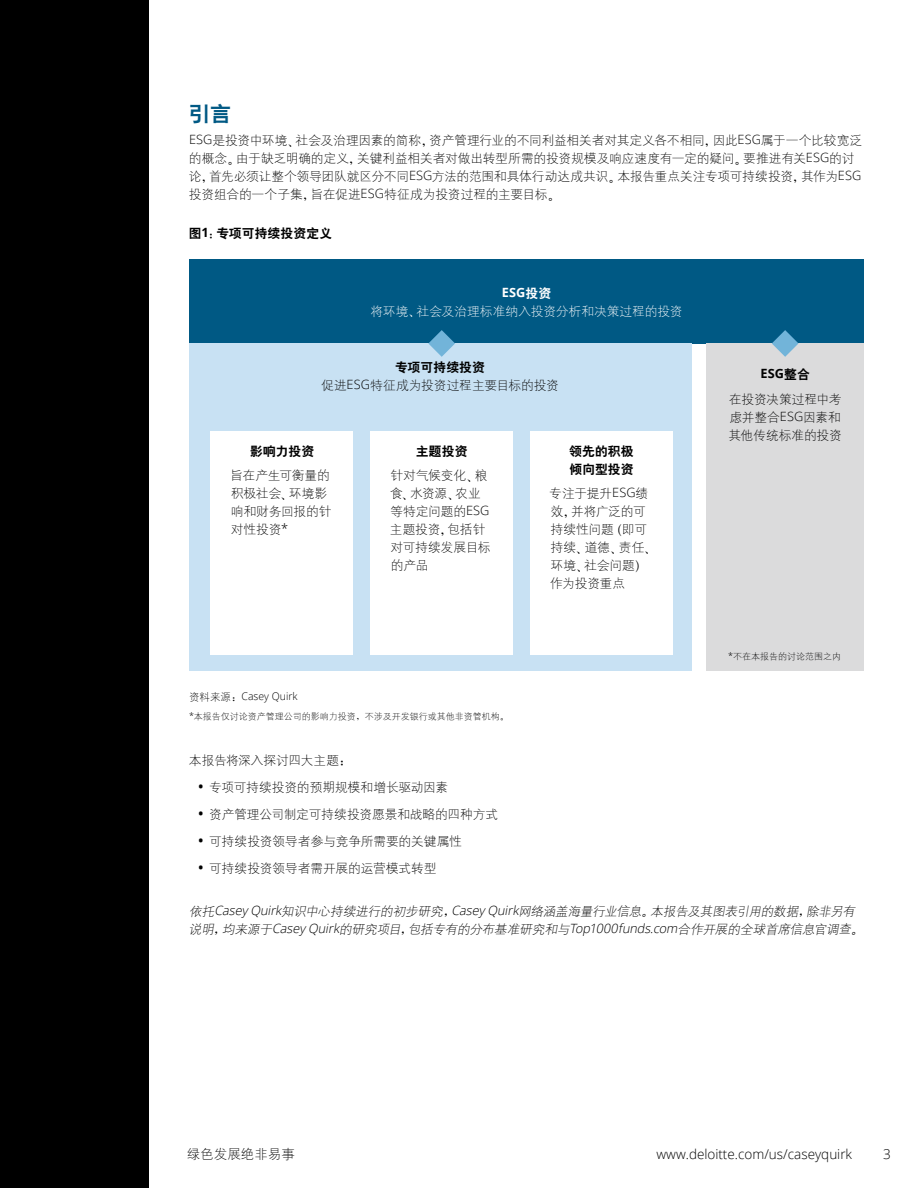
<style>
.page{position:relative;width:918px;height:1188px;background:#fff}
.page>*{position:absolute;margin:0;border:0;box-sizing:border-box;transform-origin:0 0}
.t1{font:21px "H Yb 2 gj";color:#005984}
.t2{font:300 13.5px "Open Sans";color:#000}
.t3{font:13.5px "H Yg 1 gj";color:#000}
.t4{font:12.75px/18px "H Yg 1 gj";letter-spacing:-.015em;color:#000}
.t5{font:italic 12.75px/18px "H Yg 1 gj";color:#000}
.t6{font:12.75px/18px "H Yb 2 gj";letter-spacing:.015em;color:#000}
.t7{font:12.75px "H Yg 1 gj";letter-spacing:-.005em;color:#fff}
.t8{font:700 12.75px "Open Sans";color:#fff}
.t9{font:700 12.75px "Open Sans";color:#000}
.t10{font:300 10.5px "Open Sans";color:#000}
.t11{font:9px "H Yg 1 gj";color:#000}
.s1{font-family:"Open Sans";font-weight:300}
.s2{font-family:"H Ya 6 gj"}
.s3{font-family:"Open Sans";font-weight:700}
.s4{font-family:"H Yb 2 gj";font-weight:400}
.s5{font-family:"H Yg 1 gj";font-weight:400}
.s6{font-family:"H Ya 6 gj";font-weight:400}
</style>
<div class="page">
<div style="left:0;top:0;width:148px;height:1188px;background:#000"></div>
<div style="left:189px;top:259px;width:675px;height:84px;background:#005984"></div>
<div style="left:189px;top:343px;width:502px;height:328px;background:#c8e1f3"></div>
<div style="left:706px;top:343px;width:158px;height:328px;background:#dbdbdc"></div>
<div style="left:211px;top:431px;width:142px;height:224px;background:#fff"></div>
<div style="left:370px;top:431px;width:143px;height:224px;background:#fff"></div>
<div style="left:530px;top:431px;width:143px;height:224px;background:#fff"></div>
<svg style="left:428px;top:330px;width:27px;height:27px"></svg>
<svg style="left:772px;top:330px;width:27px;height:27px"></svg>
<h1 class="t1" style="left:189px;top:103px;width:43px">引言</h1>
<p class="t4" style="left:189px;top:132px;width:675px"><span class="s1">ESG</span>是投资中环境<span class="s2">、</span>社会及治理因素的简称<span class="s2">，</span>资产管理行业的不同利益相关者对其定义各不相同<span class="s2">，</span>因此<span class="s1">ESG</span>属于一个比较宽泛的概念<span class="s2">。</span>由于缺乏明确的定义<span class="s2">，</span>关键利益相关者对做出转型所需的投资规模及响应速度有一定的疑问<span class="s2">。</span>要推进有关<span class="s1">ESG</span>的讨论<span class="s2">，</span>首先必须让整个领导团队就区分不同<span class="s1">ESG</span>方法的范围和具体行动达成共识<span class="s2">。</span>本报告重点关注专项可持续投资<span class="s2">，</span>其作为<span class="s1">ESG</span>投资组合的一个子集<span class="s2">，</span>旨在促进<span class="s1">ESG</span>特征成为投资过程的主要目标<span class="s2">。</span></p>
<p class="t6" style="left:189px;top:224px;width:145px">图<span class="s3">1</span><span class="s2">：</span>专项可持续投资定义</p>
<p class="t8" style="left:502px;top:284px;width:51px">ESG<span class="s4">投资</span></p>
<p class="t7" style="left:370px;top:305px;width:314px">将环境<span class="s2">、</span>社会及治理标准纳入投资分析和决策过程的投资</p>
<p class="t6" style="left:395px;top:358px;width:91px">专项可持续投资</p>
<p class="t4" style="left:321px;top:376px;width:239px">促进<span class="s1">ESG</span>特征成为投资过程主要目标的投资</p>
<p class="t6" style="left:250px;top:442px;width:65px">影响力投资</p>
<p class="t4" style="left:230px;top:467px;width:103px">旨在产生可衡量的积极社会<span class="s2">、</span>环境影响和财务回报的针对性投资<span class="s1">*</span></p>
<p class="t6" style="left:416px;top:442px;width:53px">主题投资</p>
<p class="t4" style="left:390px;top:467px;width:102px">针对气候变化<span class="s2">、</span>粮食<span class="s2">、</span>水资源<span class="s2">、</span>农业等特定问题的<span class="s1">ESG</span>主题投资<span class="s2">，</span>包括针对可持续发展目标的产品</p>
<p class="t10" style="left:189px;top:689px;width:110px"><span class="s5">资料来源</span><span class="s6">：</span>Casey Quirk</p>
<p class="t11" style="left:189px;top:712px;width:321px"><span class="s1">*</span>本报告仅讨论资产管理公司的影响力投资<span class="s2">，</span>不涉及开发银行或其他非资管机构<span class="s2">。</span></p>
<p class="t6" style="left:569px;top:442px;width:66px">领先的积极倾向型投资</p>
<p class="t4" style="left:549px;top:485px;width:109px">专注于提升<span class="s1">ESG</span>绩效<span class="s2">，</span>并将广泛的可持续性问题<span class="s2">（</span>即可持续<span class="s2">、</span>道德<span class="s2">、</span>责任<span class="s2">、</span>环境<span class="s2">、</span>社会问题<span class="s2">）</span>作为投资重点</p>
<p class="t9" style="left:760px;top:364px;width:51px">ESG<span class="s4">整合</span></p>
<p class="t4" style="left:728px;top:390px;width:115px;text-align:justify">在投资决策过程中考虑并整合<span class="s1">ESG</span>因素和其他传统标准的投资</p>
<p class="t11" style="left:728px;top:652px;width:114px"><span class="s1">*</span>不在本报告的讨论范围之内</p>
<p class="t4" style="left:189px;top:751px;width:164px">本报告将深入探讨四大主题<span class="s2">：</span></p>
<p class="t4" style="left:199px;top:778px;width:251px"><span class="s3">•</span> 专项可持续投资的预期规模和增长驱动因素</p>
<p class="t4" style="left:199px;top:805px;width:301px"><span class="s3">•</span> 资产管理公司制定可持续投资愿景和战略的四种方式</p>
<p class="t4" style="left:199px;top:832px;width:265px"><span class="s3">•</span> 可持续投资领导者参与竞争所需要的关键属性</p>
<p class="t4" style="left:199px;top:859px;width:240px"><span class="s3">•</span> 可持续投资领导者需开展的运营模式转型</p>
<p class="t5" style="left:189px;top:902px;width:678px">依托<span class="s1">Casey Quirk</span>知识中心持续进行的初步研究<span class="s2">，</span><span class="s1">Casey Quirk</span>网络涵盖海量行业信息<span class="s2">。</span>本报告及其图表引用的数据<span class="s2">，</span>除非另有说明<span class="s2">，</span>均来源于<span class="s1">Casey Quirk</span>的研究项目<span class="s2">，</span>包括专有的分布基准研究和与<span class="s1">Top1000funds.com</span>合作开展的全球首席信息官调查<span class="s2">。</span></p>
<p class="t3" style="left:187px;top:1147px;width:109px">绿色发展绝非易事</p>
<p class="t2" style="left:657px;top:1145px;width:197px">www.deloitte.com/us/caseyquirk</p>
<p class="t2" style="left:883px;top:1145px;width:9px">3</p>
</div>
